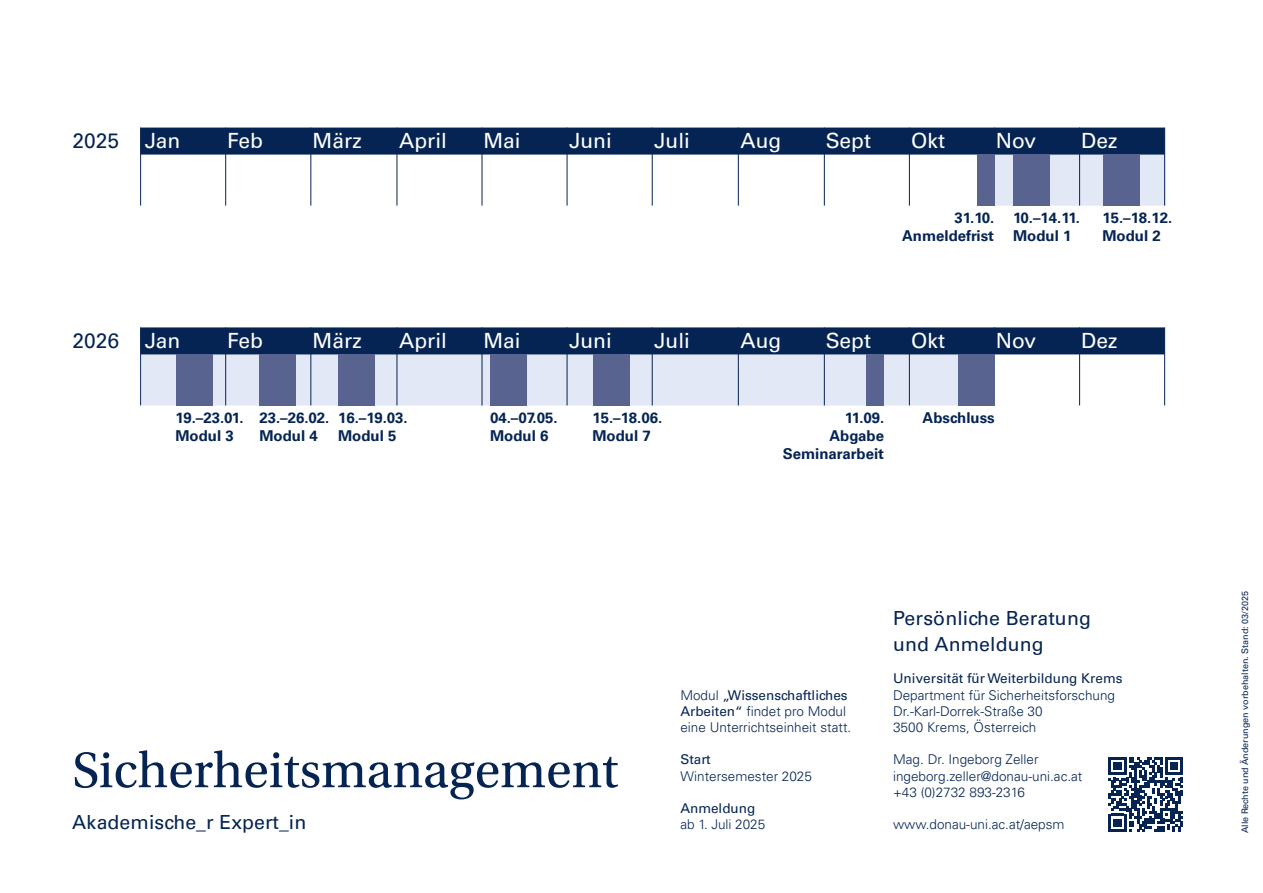
<style>
.page{position:relative;width:1263px;height:893px;background:#fff}
.page>*{position:absolute;margin:0;border:0;box-sizing:border-box;transform-origin:0 0}
.Titel{font:52.5px "Utopia Std";color:#052453}
.t1{font:21px "Univers LT Pro 55 Roman";color:#fff}
.Jahreszahl{font:21px "Univers LT Pro 55 Roman";color:#052453}
.Zwischenüberschrift{font:19.5px/25.5px "Univers LT Pro 55 Roman";letter-spacing:.005em;color:#052453}
.Module{font:700 15px/18px "Univers LT Pro 65";color:#052453;text-align:right}
.Fließtext{font:300 13.5px/16.2px "Univers LT Pro 45";color:#052453}
.Fließtext-2{font:13.5px "Univers LT Pro 55 Roman";color:#052453}
.Impressum{font:9px "Univers LT Pro 55 Roman";color:#052453}
.s1{color:#fff}
.s2{font-family:"Univers LT Pro 55 Roman";font-weight:400}
</style>
<div class="page">
<div style="left:984px;top:129px;width:181px;height:77px;background:#e2e8f6"></div>
<div style="left:140px;top:128px;width:1025px;height:27px;background:#052453"></div>
<hr style="left:140px;top:128px;width:1px;height:78px;background:#052453">
<hr style="left:225px;top:128px;width:1px;height:78px;background:#052453">
<hr style="left:311px;top:128px;width:1px;height:78px;background:#052453">
<hr style="left:397px;top:128px;width:1px;height:78px;background:#052453">
<hr style="left:482px;top:128px;width:1px;height:78px;background:#052453">
<hr style="left:567px;top:128px;width:1px;height:78px;background:#052453">
<hr style="left:652px;top:128px;width:1px;height:78px;background:#052453">
<hr style="left:738px;top:128px;width:1px;height:78px;background:#052453">
<hr style="left:824px;top:128px;width:1px;height:78px;background:#052453">
<hr style="left:909px;top:128px;width:1px;height:78px;background:#052453">
<hr style="left:994px;top:128px;width:1px;height:78px;background:#052453">
<hr style="left:1079px;top:128px;width:1px;height:78px;background:#052453">
<hr style="left:1164px;top:128px;width:1px;height:78px;background:#052453">
<svg style="left:1108px;top:757px;width:75px;height:75px"></svg>
<div style="left:1103px;top:154px;width:36px;height:51px;background:#58648f"></div>
<div style="left:977px;top:154px;width:17px;height:51px;background:#58648f"></div>
<div style="left:1014px;top:154px;width:36px;height:51px;background:#58648f"></div>
<div style="left:141px;top:329px;width:853px;height:76px;background:#e2e8f6"></div>
<div style="left:140px;top:327px;width:1025px;height:27px;background:#052453"></div>
<hr style="left:140px;top:327px;width:1px;height:78px;background:#052453">
<hr style="left:225px;top:327px;width:1px;height:78px;background:#052453">
<hr style="left:311px;top:327px;width:1px;height:78px;background:#052453">
<hr style="left:397px;top:327px;width:1px;height:78px;background:#052453">
<hr style="left:482px;top:327px;width:1px;height:78px;background:#052453">
<hr style="left:567px;top:327px;width:1px;height:78px;background:#052453">
<hr style="left:652px;top:327px;width:1px;height:78px;background:#052453">
<hr style="left:738px;top:327px;width:1px;height:78px;background:#052453">
<hr style="left:824px;top:327px;width:1px;height:78px;background:#052453">
<hr style="left:909px;top:327px;width:1px;height:78px;background:#052453">
<hr style="left:994px;top:327px;width:1px;height:78px;background:#052453">
<hr style="left:1079px;top:327px;width:1px;height:78px;background:#052453">
<hr style="left:1164px;top:327px;width:1px;height:78px;background:#052453">
<div style="left:260px;top:354px;width:36px;height:51px;background:#58648f"></div>
<div style="left:176px;top:354px;width:36px;height:51px;background:#58648f"></div>
<div style="left:339px;top:354px;width:36px;height:51px;background:#58648f"></div>
<div style="left:491px;top:354px;width:36px;height:51px;background:#58648f"></div>
<div style="left:593px;top:354px;width:36px;height:51px;background:#58648f"></div>
<div style="left:866px;top:354px;width:17px;height:51px;background:#58648f"></div>
<div style="left:958px;top:354px;width:36px;height:51px;background:#58648f"></div>
<p class="Jahreszahl" style="left:72px;top:126px;width:110px">2025 <span class="s1">Jan</span></p>
<h2 class="t1" style="left:227px;top:126px;width:37px">Feb</h2>
<h2 class="t1" style="left:313px;top:126px;width:50px">März</h2>
<h2 class="t1" style="left:399px;top:126px;width:49px">April</h2>
<h2 class="t1" style="left:483px;top:126px;width:39px">Mai</h2>
<h2 class="t1" style="left:569px;top:126px;width:44px">Juni</h2>
<h2 class="t1" style="left:654px;top:126px;width:37px">Juli</h2>
<h2 class="t1" style="left:740px;top:126px;width:42px">Aug</h2>
<h2 class="t1" style="left:826px;top:126px;width:47px">Sept</h2>
<h2 class="t1" style="left:911px;top:126px;width:35px">Okt</h2>
<h2 class="t1" style="left:996px;top:126px;width:42px">Nov</h2>
<h2 class="t1" style="left:1081px;top:126px;width:38px">Dez</h2>
<p class="Module" style="left:954px;top:208px;width:42px">31.10.</p>
<p class="Module" style="left:902px;top:226px;width:93px">Anmeldefrist</p>
<p class="Module" style="left:1013px;top:208px;width:68px">10.–14.11.</p>
<p class="Module" style="left:1013px;top:226px;width:60px">Modul 1</p>
<p class="Module" style="left:1102px;top:208px;width:71px">15.–18.12.</p>
<p class="Module" style="left:1102px;top:226px;width:60px">Modul 2</p>
<p class="Jahreszahl" style="left:72px;top:326px;width:110px">2026 <span class="s1">Jan</span></p>
<h2 class="t1" style="left:227px;top:326px;width:37px">Feb</h2>
<h2 class="t1" style="left:313px;top:326px;width:50px">März</h2>
<h2 class="t1" style="left:399px;top:326px;width:49px">April</h2>
<h2 class="t1" style="left:483px;top:326px;width:39px">Mai</h2>
<h2 class="t1" style="left:569px;top:326px;width:44px">Juni</h2>
<h2 class="t1" style="left:654px;top:326px;width:37px">Juli</h2>
<h2 class="t1" style="left:740px;top:326px;width:42px">Aug</h2>
<h2 class="t1" style="left:826px;top:326px;width:47px">Sept</h2>
<h2 class="t1" style="left:911px;top:326px;width:35px">Okt</h2>
<h2 class="t1" style="left:996px;top:326px;width:42px">Nov</h2>
<h2 class="t1" style="left:1081px;top:326px;width:38px">Dez</h2>
<p class="Module" style="left:175px;top:408px;width:70px">19.–23.01.</p>
<p class="Module" style="left:175px;top:426px;width:60px">Modul 3</p>
<p class="Module" style="left:259px;top:408px;width:72px">23.–26.02.</p>
<p class="Module" style="left:259px;top:426px;width:60px">Modul 4</p>
<p class="Module" style="left:338px;top:408px;width:71px">16.–19.03.</p>
<p class="Module" style="left:338px;top:426px;width:60px">Modul 5</p>
<p class="Module" style="left:490px;top:408px;width:69px">04.–07.05.</p>
<p class="Module" style="left:490px;top:426px;width:60px">Modul 6</p>
<p class="Module" style="left:592px;top:408px;width:71px">15.–18.06.</p>
<p class="Module" style="left:592px;top:426px;width:60px">Modul 7</p>
<p class="Module" style="left:845px;top:408px;width:41px">11.09.</p>
<p class="Module" style="left:783px;top:426px;width:103px">Abgabe<br>Seminararbeit</p>
<p class="Module" style="left:922px;top:408px;width:74px">Abschluss</p>
<p class="Titel" style="left:72px;top:742px;width:547px">Sicherheitsmanagement</p>
<h3 class="Zwischenüberschrift" style="left:72px;top:809px;width:236px">Akademische_r Expert_in</h3>
<p class="Fließtext" style="left:680px;top:686px;width:172px">Modul <span class="s2">„Wissenschaftliches<br>Arbeiten“</span> findet pro Modul eine Unterrichtseinheit statt.</p>
<p class="Fließtext-2" style="left:680px;top:750px;width:32px">Start</p>
<p class="Fließtext" style="left:680px;top:767px;width:133px">Wintersemester 2025</p>
<p class="Fließtext-2" style="left:680px;top:799px;width:76px">Anmeldung</p>
<p class="Fließtext" style="left:680px;top:816px;width:86px">ab 1. Juli 2025</p>
<h3 class="Zwischenüberschrift" style="left:893px;top:605px;width:199px">Persönliche Beratung und Anmeldung</h3>
<p class="Fließtext-2" style="left:893px;top:669px;width:231px">Universität für Weiterbildung Krems</p>
<p class="Fließtext" style="left:893px;top:686px;width:223px">Department für Sicherheitsforschung</p>
<p class="Fließtext" style="left:893px;top:702px;width:151px">Dr.-Karl-Dorrek-Straße 30<br>3500 Krems, Österreich</p>
<p class="Fließtext" style="left:893px;top:751px;width:147px">Mag. Dr. Ingeborg Zeller</p>
<p class="Fließtext" style="left:893px;top:767px;width:191px">ingeborg.zeller@donau-uni.ac.at</p>
<p class="Fließtext" style="left:893px;top:783px;width:134px">+43 (0)2732 893-2316</p>
<p class="Fließtext" style="left:893px;top:816px;width:173px">www.donau-uni.ac.at/aepsm</p>
<p class="Impressum" style="left:1239px;top:833px;width:244px;rotate:-90deg">Alle Rechte und Änderungen vorbehalten. Stand: 03/2025</p>
</div>
